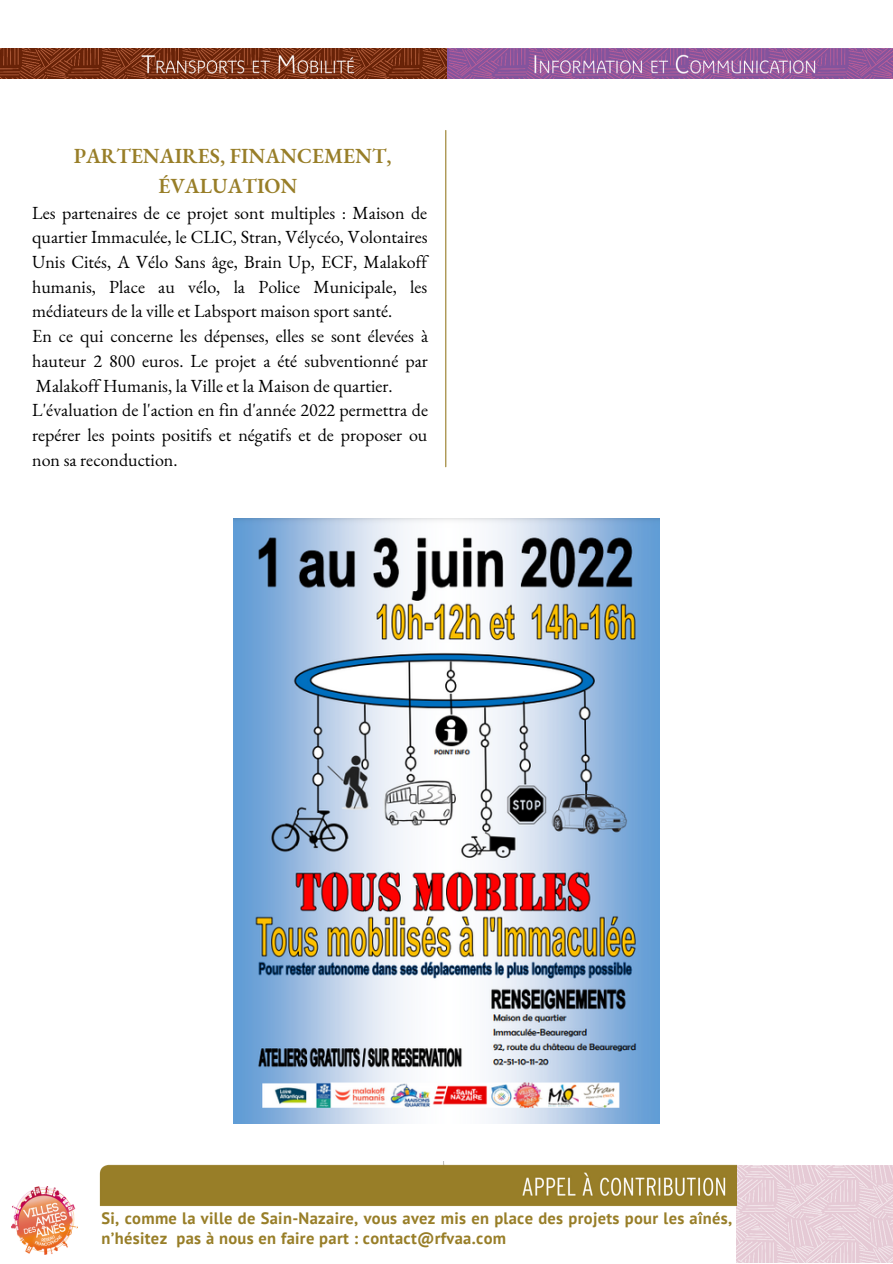
<style>
.page{position:relative;width:893px;height:1264px;background:#fff}
.page>*{position:absolute;margin:0;border:0;box-sizing:border-box;transform-origin:0 0}
.t1{font:600 21px/29.2px "EB Garamond";color:#987e28;text-align:center}
.t2{font:18px/24.8px "EB Garamond";color:#000}
.t3{font:700 16.5px/20.2px "PT Sans";letter-spacing:.02em;color:#987e28}
</style>
<div class="page">
<hr style="left:445px;top:130px;width:1px;height:337px;background:#987e28">
<img style="left:736px;top:1165px;width:156px;height:97px">
<img style="left:99px;top:1161px;width:637px;height:45px">
<img style="left:11px;top:1186px;width:67px;height:68px">
<img style="left:0;top:49px;width:892px;height:29px">
<img style="left:233px;top:519px;width:426px;height:604px">
<p class="t1" style="left:74px;top:141px;width:319px">PARTENAIRES, FINANCEMENT,<br>ÉVALUATION</p>
<p class="t2" style="left:32px;top:200px;width:397px">Les partenaires de ce projet sont multiples : Maison de quartier Immaculée, le CLIC, Stran, Vélycéo, Volontaires Unis Cités, A Vélo Sans âge, Brain Up, ECF, Malakoff humanis, Place au vélo, la Police Municipale, les médiateurs de la ville et Labsport maison sport santé.<br>En ce qui concerne les dépenses, elles se sont élevées à hauteur 2 800 euros. Le projet a été subventionné par Malakoff Humanis, la Ville et la Maison de quartier.<br>L'évaluation de l'action en fin d'année 2022 permettra de repérer les points positifs et négatifs et de proposer ou non sa reconduction.</p>
<p class="t3" style="left:101px;top:1207px;width:632px">Si, comme la ville de Sain-Nazaire, vous avez mis en place des projets pour les aînés, n’hésitez pas à nous en faire part : contact@rfvaa.com</p>
</div>
